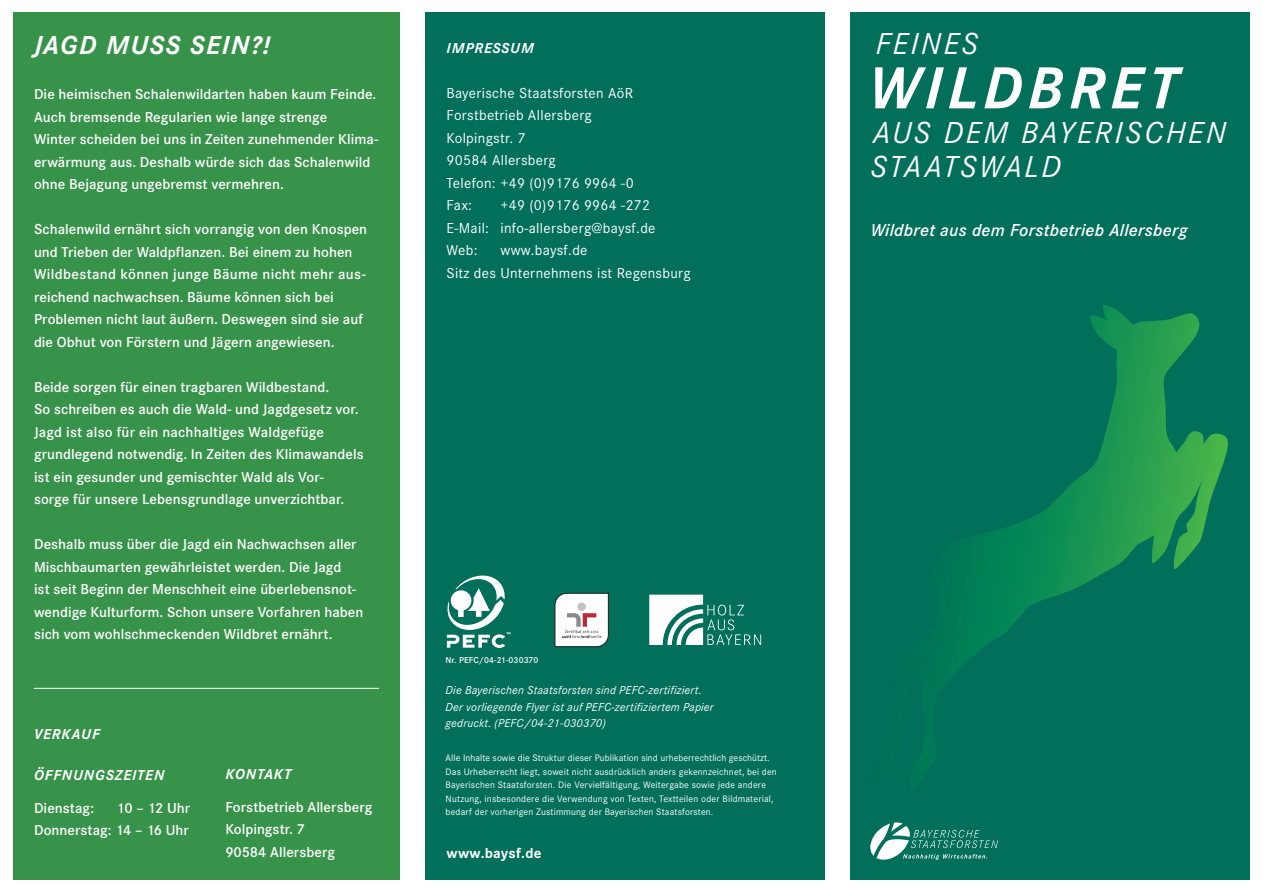
<style>
.page{position:relative;width:1263px;height:893px;background:#fff}
.page>*{position:absolute;margin:0;border:0;box-sizing:border-box;transform-origin:0 0}
.t1{font:italic 700 61.5px "Corporate S";letter-spacing:.085em;color:#fff}
.t2{font:italic 31.5px/34.5px "Corporate S";letter-spacing:.075em;color:#fff}
.t3{font:italic 700 27px "Corporate S";letter-spacing:.055em;color:#fff}
.t4{font:italic 600 18px "Corporate S";letter-spacing:.015em;color:#fff}
.t5{font:600 15px/22.5px "Corporate S";letter-spacing:.005em;color:#fff}
.t6{font:15px/22.5px "Corporate S";letter-spacing:.02em;color:#fff}
.t7{font:italic 700 15px "Corporate S";letter-spacing:.06em;color:#fff}
.t8{font:700 15px "Corporate S";letter-spacing:.02em;color:#fff}
.t9{font:italic 12px/16.5px "Corporate S";letter-spacing:.015em;color:#fff}
.t10{font:9.75px/13.5px "Corporate S";letter-spacing:.015em;color:#fff}
.t11{font:600 9px "Corporate S";letter-spacing:.01em;color:#fff}
</style>
<div class="page">
<div style="left:425px;top:13px;width:400px;height:867px;background:#016f5a"></div>
<div style="left:13px;top:13px;width:387px;height:867px;background:#38934a"></div>
<div style="left:850px;top:13px;width:400px;height:867px;background:#016f5a"></div>
<svg style="left:925px;top:304px;width:303px;height:469px"></svg>
<svg style="left:555px;top:593px;width:54px;height:54px;background:#e0dede"></svg>
<svg style="left:649px;top:595px;width:112px;height:50px"></svg>
<svg style="left:446px;top:576px;width:64px;height:72px"></svg>
<svg style="left:870px;top:822px;width:128px;height:38px"></svg>
<hr style="left:34px;top:688px;width:345px;height:1px;background:#fff">
<h3 class="t3" style="left:34px;top:30px;width:237px">JAGD MUSS SEIN?!</h3>
<p class="t5" style="left:34px;top:83px;width:346px">Die heimischen Schalenwildarten haben kaum Feinde.<br>Auch bremsende Regularien wie lange strenge<br>Winter scheiden bei uns in Zeiten zunehmender Klima&shy;erwärmung aus. Deshalb würde sich das Schalenwild ohne Bejagung ungebremst vermehren.</p>
<p class="t5" style="left:34px;top:218px;width:335px">Schalenwild ernährt sich vorrangig von den Knospen und Trieben der Waldpflanzen. Bei einem zu hohen Wildbestand können junge Bäume nicht mehr aus&shy;reichend nachwachsen. Bäume können sich bei Problemen nicht laut äußern. Deswegen sind sie auf die Obhut von Förstern und Jägern angewiesen.</p>
<p class="t5" style="left:34px;top:375px;width:331px">Beide sorgen für einen tragbaren Wildbestand.<br>So schreiben es auch die Wald- und Jagdgesetz vor.<br>Jagd ist also für ein nachhaltiges Waldgefüge grundlegend notwendig. In Zeiten des Klimawandels ist ein gesunder und gemischter Wald als Vor-<br>sorge für unsere Lebensgrundlage unverzichtbar.</p>
<p class="t5" style="left:34px;top:533px;width:331px">Deshalb muss über die Jagd ein Nachwachsen aller Mischbaumarten gewährleistet werden. Die Jagd<br>ist seit Beginn der Menschheit eine überlebensnot&shy;wendige Kulturform. Schon unsere Vorfahren haben sich vom wohlschmeckenden Wildbret ernährt.</p>
<p class="t7" style="left:34px;top:725px;width:67px">VERKAUF</p>
<p class="t7" style="left:34px;top:766px;width:132px">ÖFFNUNGSZEITEN</p>
<p class="t5" style="left:34px;top:797px;width:62px">Dienstag:</p>
<p class="t5" style="left:34px;top:797px;width:158px;text-align:right">10 – 12 Uhr<br>Donnerstag: 14 – 16 Uhr</p>
<p class="t7" style="left:225px;top:765px;width:67px">KONTAKT</p>
<p class="t5" style="left:225px;top:796px;width:148px">Forstbetrieb Allersberg<br>Kolpingstr. 7<br>90584 Allersberg</p>
<p class="t7" style="left:446px;top:39px;width:89px">IMPRESSUM</p>
<p class="t6" style="left:446px;top:81px;width:189px">Bayerische Staatsforsten AöR<br>Forstbetrieb Allersberg<br>Kolpingstr. 7<br>90584 Allersberg<br>Telefon: +49 (0)9176 9964 -0<br>Fax:</p>
<p class="t6" style="left:446px;top:193px;width:211px;text-indent:54px">+49 (0)9176 9964 -272<br>E-Mail: info-allersberg@baysf.de<br>Web:</p>
<p class="t6" style="left:446px;top:238px;width:246px;text-indent:54px">www.baysf.de<br>Sitz des Unternehmens ist Regensburg</p>
<p class="t11" style="left:445px;top:655px;width:95px">Nr. PEFC/04-21-030370</p>
<p class="t9" style="left:446px;top:682px;width:270px">Die Bayerischen Staatsforsten sind PEFC-zertifiziert.<br>Der vorliegende Flyer ist auf PEFC-zertifiziertem Papier gedruckt. (PEFC/04-21-030370)</p>
<p class="t10" style="left:446px;top:751px;width:333px">Alle Inhalte sowie die Struktur dieser Publikation sind urheberrechtlich geschützt.<br>Das Urheberrecht liegt, soweit nicht ausdrücklich anders gekennzeichnet, bei den Bayerischen Staatsforsten. Die Vervielfältigung, Weitergabe sowie jede andere Nutzung, insbesondere die Verwendung von Texten, Textteilen oder Bildmaterial, bedarf der vorherigen Zustimmung der Bayerischen Staatsforsten.</p>
<p class="t8" style="left:446px;top:843px;width:97px">www.baysf.de</p>
<h2 class="t2" style="left:876px;top:26px;width:104px">FEINES</h2>
<h1 class="t1" style="left:869px;top:53px;width:310px">WILDBRET</h1>
<h2 class="t2" style="left:870px;top:114px;width:357px">AUS DEM BAYERISCHEN<br>STAATSWALD</h2>
<p class="t4" style="left:871px;top:220px;width:318px">Wildbret aus dem Forstbetrieb Allersberg</p>
</div>
